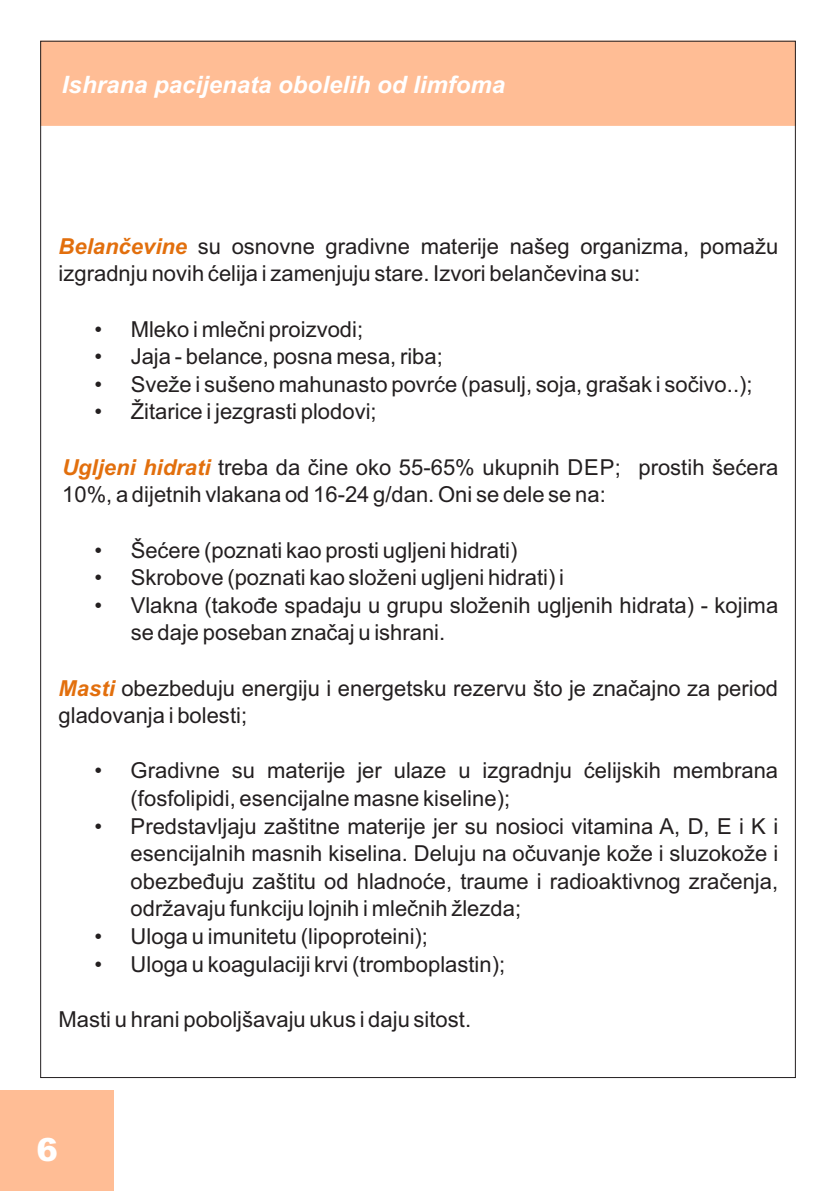
<style>
.page{position:relative;width:840px;height:1191px;background:#fff}
.page>*{position:absolute;margin:0;border:0;box-sizing:border-box;transform-origin:0 0}
.t1{font:900 32px "Arial";color:#fff}
.t2{font:italic 700 24px "Arial";color:#fff}
.t3{font:22px/27.6px "Arial";color:#231f20}
.s1{font-weight:700;font-style:italic;color:#e26f0d}
</style>
<div class="page">
<div style="left:0;top:1090px;width:114px;height:100px;background:#ffbd95"></div>
<div style="left:40px;top:40px;width:756px;height:86px;background:#ffbd95"></div>
<p class="t2" style="left:62px;top:75px;width:444px">Ishrana pacijenata obolelih od limfoma</p>
<p class="t3" style="left:59px;top:234px;width:720px"><span class="s1">Belančevine</span> su osnovne gradivne materije našeg organizma, pomažu izgradnju novih ćelija i zamenjuju stare. Izvori belančevina su:</p>
<p class="t3" style="left:95px;top:317px;width:270px">• Mleko i mlečni proizvodi;</p>
<p class="t3" style="left:95px;top:345px;width:349px">• Jaja - belance, posna mesa, riba;</p>
<p class="t3" style="left:95px;top:372px;width:659px">• Sveže i sušeno mahunasto povrće (pasulj, soja, grašak i sočivo..);</p>
<p class="t3" style="left:95px;top:400px;width:283px">• Žitarice i jezgrasti plodovi;</p>
<p class="t3" style="left:62px;top:455px;width:717px"><span class="s1">Ugljeni hidrati</span> treba da čine oko 55-65% ukupnih DEP; prostih šećera<br>10%, a dijetnih vlakana od 16-24 g/dan. Oni se dele se na:</p>
<p class="t3" style="left:95px;top:538px;width:424px">• Šećere (poznati kao prosti ugljeni hidrati)</p>
<p class="t3" style="left:95px;top:565px;width:470px">• Skrobove (poznati kao složeni ugljeni hidrati) i</p>
<p class="t3" style="left:131px;top:593px;width:648px;text-indent:-36px">• Vlakna (takođe spadaju u grupu složenih ugljenih hidrata) - kojima se daje poseban značaj u ishrani.</p>
<p class="t3" style="left:59px;top:676px;width:720px"><span class="s1">Masti</span> obezbeduju energiju i energetsku rezervu što je značajno za period gladovanja i bolesti;</p>
<p class="t3" style="left:131px;top:759px;width:648px;text-indent:-36px">• Gradivne su materije jer ulaze u izgradnju ćelijskih membrana (fosfolipidi, esencijalne masne kiseline);</p>
<p class="t3" style="left:131px;top:814px;width:648px;text-align:justify;text-indent:-36px">• Predstavljaju zaštitne materije jer su nosioci vitamina A, D, E i K i esencijalnih masnih kiselina. Deluju na očuvanje kože i sluzokože i obezbeđuju zaštitu od hladnoće, traume i radioaktivnog zračenja, održavaju funkciju lojnih i mlečnih žlezda;</p>
<p class="t3" style="left:95px;top:924px;width:335px">• Uloga u imunitetu (lipoproteini);</p>
<p class="t3" style="left:95px;top:952px;width:412px">• Uloga u koagulaciji krvi (tromboplastin);</p>
<p class="t3" style="left:58px;top:1007px;width:414px">Masti u hrani poboljšavaju ukus i daju sitost.</p>
<h1 class="t1" style="left:46px;top:1129px;width:23px">64</h1>
<h1 class="t1" style="left:36px;top:1137px;width:23px">6</h1>
</div>
